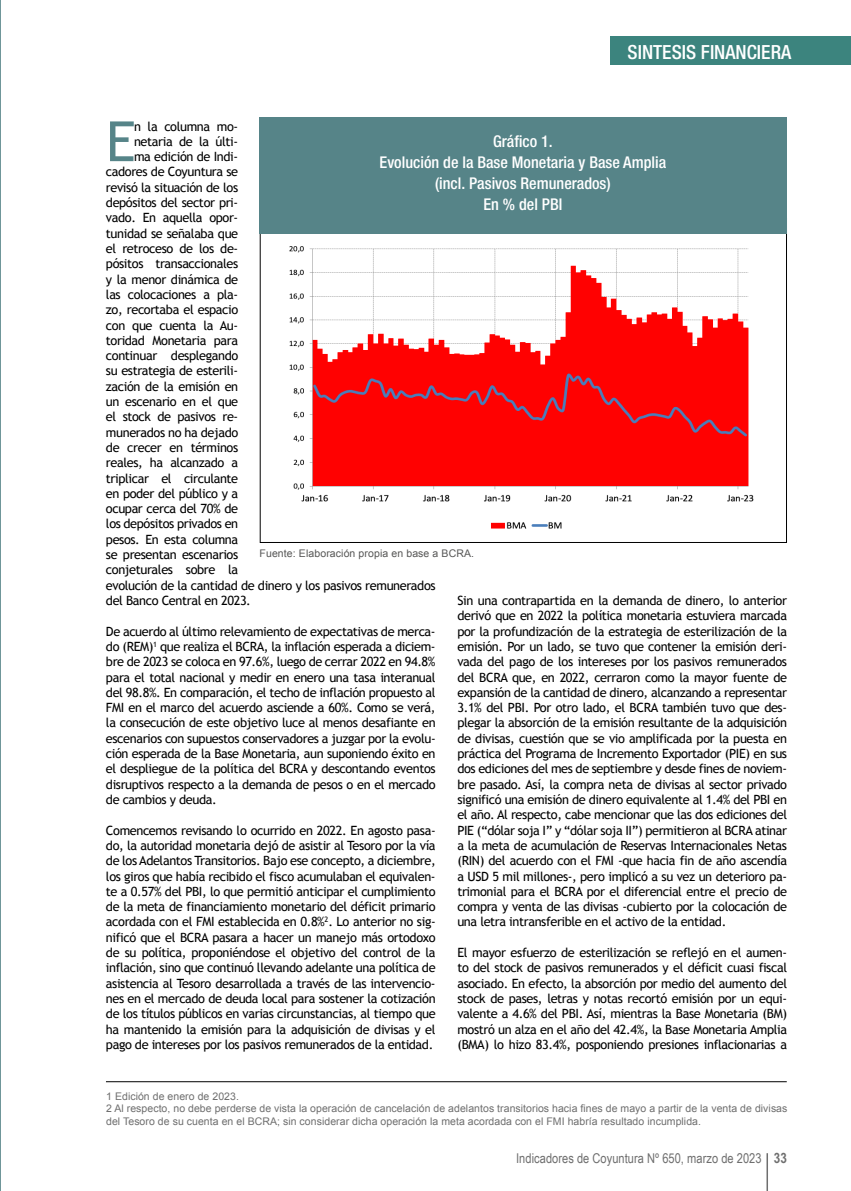
<style>
.page{position:relative;width:851px;height:1191px;background:#fff}
.page>*{position:absolute;margin:0;border:0;box-sizing:border-box;transform-origin:0 0}
.t1{font:55.5px "Trebuchet MS";color:#568488}
.t2{font:500 condensed 19.5px "Helvetica Neue";color:#fff}
.t3{font:500 condensed 16.2px/21px "Helvetica Neue";color:#fff;text-align:center}
.t4{font:13.5px "Arial Narrow";letter-spacing:.005em;color:#6e6e6e}
.t5{font:12.75px/15.3px "Trebuchet MS";letter-spacing:-.03em;color:#000;text-align:justify}
.t6{font:10.5px/12.6px "Arial";letter-spacing:.005em;color:#6e6e6e}
.t7{font:10.5px "Arial";letter-spacing:.01em;color:#565655}
.s1{font-weight:700;font-size:14.25px}
</style>
<div class="page">
<hr style="left:766px;top:1153px;width:1px;height:38px;background:#6e6e6e">
<svg style="left:0;top:0;width:1px;height:1191px"></svg>
<div style="left:610px;top:37px;width:240px;height:28px;background:#3c847e"></div>
<img style="left:289px;top:246px;width:465px;height:283px">
<div style="left:259px;top:118px;width:527px;height:116px;background:#568488"></div>
<hr style="left:106px;top:1081px;width:680px;height:1px;background:#000">
<h2 class="t2" style="left:627px;top:40px;width:165px">SINTESIS FINANCIERA</h2>
<h1 class="t1" style="left:106px;top:109px;width:31px">E</h1>
<p class="t5" style="left:134px;top:119px;width:106px">n la columna mo-</p>
<p class="t3" style="left:379px;top:131px;width:288px">Gráfico 1.<br>Evolución de la Base Monetaria y Base Amplia (incl. Pasivos Remunerados)<br>En % del PBI</p>
<p class="t5" style="left:134px;top:134px;width:106px">netaria de la últi-</p>
<p class="t5" style="left:134px;top:149px;width:106px">ma edición de Indi-</p>
<p class="t5" style="left:106px;top:164px;width:134px">cadores de Coyuntura se</p>
<p class="t5" style="left:106px;top:180px;width:134px">revisó la situación de los</p>
<p class="t5" style="left:106px;top:195px;width:134px">depósitos del sector pri-</p>
<p class="t5" style="left:106px;top:210px;width:134px">vado. En aquella opor-</p>
<p class="t5" style="left:106px;top:226px;width:134px">tunidad se señalaba que</p>
<p class="t5" style="left:106px;top:241px;width:134px">el retroceso de los de-</p>
<p class="t5" style="left:106px;top:256px;width:134px">pósitos transaccionales</p>
<p class="t5" style="left:106px;top:272px;width:134px">y la menor dinámica de</p>
<p class="t5" style="left:106px;top:287px;width:134px">las colocaciones a pla-</p>
<p class="t5" style="left:106px;top:302px;width:134px">zo, recortaba el espacio</p>
<p class="t5" style="left:106px;top:317px;width:134px">con que cuenta la Au-</p>
<p class="t5" style="left:106px;top:333px;width:134px">toridad Monetaria para</p>
<p class="t5" style="left:106px;top:348px;width:134px">continuar desplegando</p>
<p class="t5" style="left:106px;top:363px;width:134px">su estrategia de esterili-</p>
<p class="t5" style="left:106px;top:379px;width:134px">zación de la emisión en</p>
<p class="t5" style="left:106px;top:394px;width:134px">un escenario en el que</p>
<p class="t5" style="left:106px;top:409px;width:134px">el stock de pasivos re-</p>
<p class="t5" style="left:106px;top:425px;width:134px">munerados no ha dejado</p>
<p class="t5" style="left:106px;top:440px;width:134px">de crecer en términos</p>
<p class="t5" style="left:106px;top:455px;width:134px">reales, ha alcanzado a</p>
<p class="t5" style="left:106px;top:470px;width:134px">triplicar el circulante</p>
<p class="t5" style="left:106px;top:486px;width:134px">en poder del público y a</p>
<p class="t5" style="left:106px;top:501px;width:134px">ocupar cerca del 70% de</p>
<p class="t5" style="left:106px;top:516px;width:134px">los depósitos privados en</p>
<p class="t5" style="left:106px;top:532px;width:134px">pesos. En esta columna</p>
<p class="t5" style="left:106px;top:547px;width:134px">se presentan escenarios</p>
<p class="t5" style="left:106px;top:562px;width:134px">conjeturales sobre la</p>
<p class="t5" style="left:106px;top:578px;width:331px">evolución de la cantidad de dinero y los pasivos remunerados</p>
<p class="t5" style="left:106px;top:593px;width:146px">del Banco Central en 2023.</p>
<p class="t5" style="left:106px;top:623px;width:331px">De acuerdo al último relevamiento de expectativas de merca&shy;do (REM)<sup>1</sup> que realiza el BCRA, la inflación esperada a diciem&shy;bre de 2023 se coloca en 97.6%, luego de cerrar 2022 en 94.8% para el total nacional y medir en enero una tasa interanual del 98.8%. En comparación, el techo de inflación propuesto al FMI en el marco del acuerdo asciende a 60%. Como se verá, la consecución de este objetivo luce al menos desafiante en escenarios con supuestos conservadores a juzgar por la evolu&shy;ción esperada de la Base Monetaria, aun suponiendo éxito en el despliegue de la política del BCRA y descontando eventos disruptivos respecto a la demanda de pesos o en el mercado de cambios y deuda.</p>
<p class="t5" style="left:106px;top:822px;width:331px">Comencemos revisando lo ocurrido en 2022. En agosto pasa&shy;do, la autoridad monetaria dejó de asistir al Tesoro por la vía de los Adelantos Transitorios. Bajo ese concepto, a diciembre, los giros que había recibido el fisco acumulaban el equivalen&shy;te a 0.57% del PBI, lo que permitió anticipar el cumplimiento de la meta de financiamiento monetario del déficit primario acordada con el FMI establecida en 0.8%<sup>2</sup>. Lo anterior no sig&shy;nificó que el BCRA pasara a hacer un manejo más ortodoxo de su política, proponiéndose el objetivo del control de la inflación, sino que continuó llevando adelante una política de asistencia al Tesoro desarrollada a través de las intervencio&shy;nes en el mercado de deuda local para sostener la cotización de los títulos públicos en varias circunstancias, al tiempo que ha mantenido la emisión para la adquisición de divisas y el pago de intereses por los pasivos remunerados de la entidad.</p>
<p class="t7" style="left:259px;top:547px;width:216px">Fuente: Elaboración propia en base a BCRA.</p>
<p class="t5" style="left:457px;top:593px;width:331px">Sin una contrapartida en la demanda de dinero, lo anterior derivó que en 2022 la política monetaria estuviera marcada por la profundización de la estrategia de esterilización de la emisión. Por un lado, se tuvo que contener la emisión deri&shy;vada del pago de los intereses por los pasivos remunerados del BCRA que, en 2022, cerraron como la mayor fuente de expansión de la cantidad de dinero, alcanzando a representar 3.1% del PBI. Por otro lado, el BCRA también tuvo que des&shy;plegar la absorción de la emisión resultante de la adquisición de divisas, cuestión que se vio amplificada por la puesta en práctica del Programa de Incremento Exportador (PIE) en sus dos ediciones del mes de septiembre y desde fines de noviem&shy;bre pasado. Así, la compra neta de divisas al sector privado significó una emisión de dinero equivalente al 1.4% del PBI en el año. Al respecto, cabe mencionar que las dos ediciones del PIE (“dólar soja I” y “dólar soja II”) permitieron al BCRA atinar a la meta de acumulación de Reservas Internacionales Netas (RIN) del acuerdo con el FMI -que hacia fin de año ascendía a USD 5 mil millones-, pero implicó a su vez un deterioro pa&shy;trimonial para el BCRA por el diferencial entre el precio de compra y venta de las divisas -cubierto por la colocación de una letra intransferible en el activo de la entidad.</p>
<p class="t5" style="left:457px;top:945px;width:331px">El mayor esfuerzo de esterilización se reflejó en el aumen&shy;to del stock de pasivos remunerados y el déficit cuasi fiscal asociado. En efecto, la absorción por medio del aumento del stock de pases, letras y notas recortó emisión por un equi&shy;valente a 4.6% del PBI. Así, mientras la Base Monetaria (BM) mostró un alza en el año del 42.4%, la Base Monetaria Amplia (BMA) lo hizo 83.4%, posponiendo presiones inflacionarias a</p>
<p class="t6" style="left:106px;top:1089px;width:682px">1 Edición de enero de 2023.<br>2 Al respecto, no debe perderse de vista la operación de cancelación de adelantos transitorios hacia fines de mayo a partir de la venta de divisas del Tesoro de su cuenta en el BCRA; sin considerar dicha operación la meta acordada con el FMI habría resultado incumplida.</p>
<p class="t4" style="left:516px;top:1148px;width:272px">Indicadores de Coyuntura Nº 650, marzo de 2023 <span class="s1">33</span></p>
</div>
